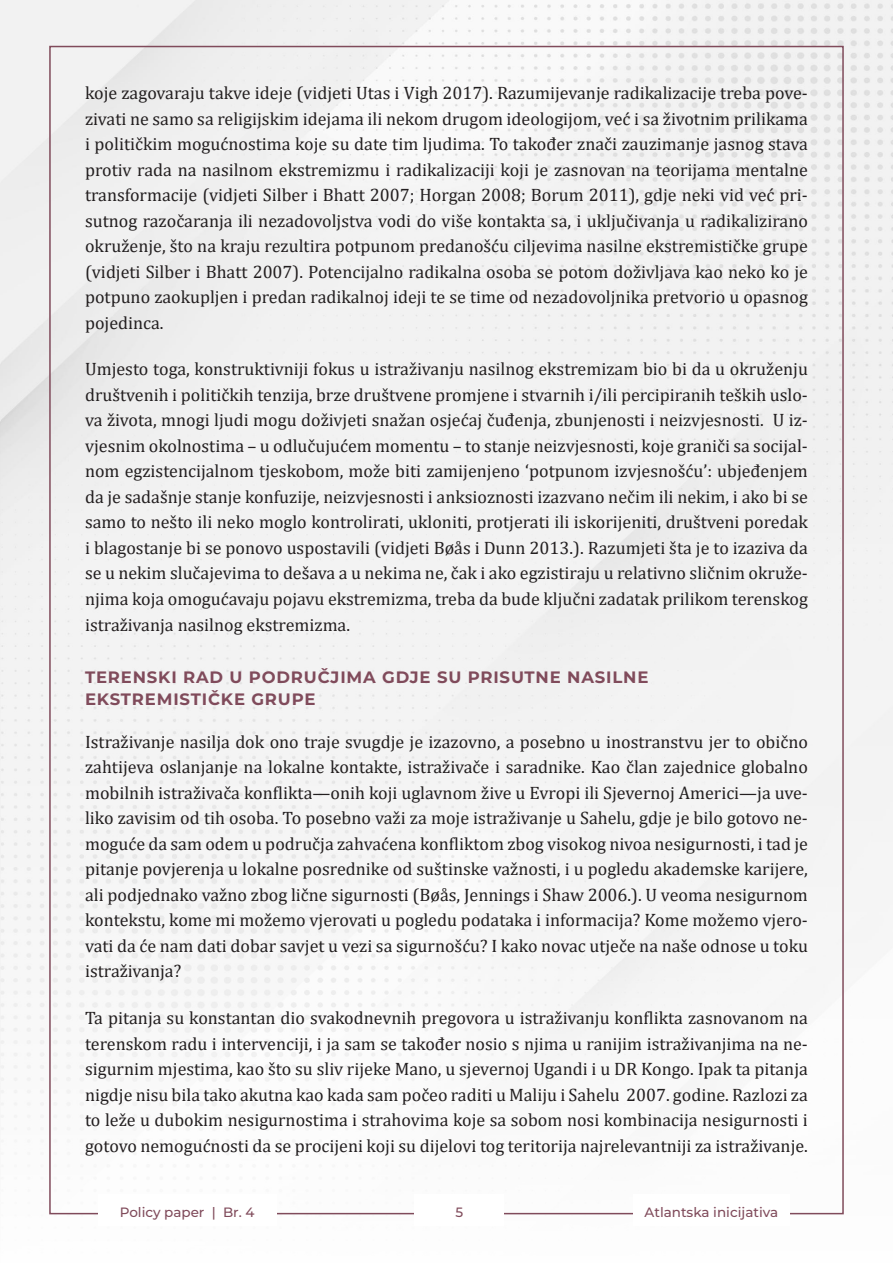
<style>
.page{position:relative;width:893px;height:1263px;background:#fff}
.page>*{position:absolute;margin:0;border:0;box-sizing:border-box;transform-origin:0 0}
.t1{font:18px/25.5px "Cambria";color:#231f20;text-align:justify}
.t2{font:700 16.5px/22.5px "Montserrat";letter-spacing:.05em;color:#804b5b}
.t3{font:500 13.5px "Montserrat";color:#804b5b}
</style>
<div class="page">
<img style="left:0;top:0;width:893px;height:1215px">
<div style="left:98px;top:1195px;width:178px;height:31px;background:#fff"></div>
<div style="left:633px;top:1195px;width:156px;height:31px;background:#fff"></div>
<div style="left:415px;top:1195px;width:89px;height:31px;background:#fff"></div>
<p class="t1" style="left:85px;top:80px;width:724px">koje zagovaraju takve ideje (vidjeti Utas i Vigh 2017). Razumijevanje radikalizacije treba pove&shy;zivati ne samo sa religijskim idejama ili nekom drugom ideologijom, već i sa životnim prilikama i političkim mogućnostima koje su date tim ljudima. To također znači zauzimanje jasnog stava protiv rada na nasilnom ekstremizmu i radikalizaciji koji je zasnovan na teorijama mentalne transformacije (vidjeti Silber i Bhatt 2007; Horgan 2008; Borum 2011), gdje neki vid već pri&shy;sutnog razočaranja ili nezadovoljstva vodi do više kontakta sa, i uključivanja u radikalizirano okruženje, što na kraju rezultira potpunom predanošću ciljevima nasilne ekstremističke grupe (vidjeti Silber i Bhatt 2007). Potencijalno radikalna osoba se potom doživljava kao neko ko je potpuno zaokupljen i predan radikalnoj ideji te se time od nezadovoljnika pretvorio u opasnog pojedinca.</p>
<p class="t1" style="left:85px;top:356px;width:724px">Umjesto toga, konstruktivniji fokus u istraživanju nasilnog ekstremizam bio bi da u okruženju društvenih i političkih tenzija, brze društvene promjene i stvarnih i/ili percipiranih teških uslo&shy;va života, mnogi ljudi mogu doživjeti snažan osjećaj čuđenja, zbunjenosti i neizvjesnosti. U iz&shy;vjesnim okolnostima – u odlučujućem momentu – to stanje neizvjesnosti, koje graniči sa socijal&shy;nom egzistencijalnom tjeskobom, može biti zamijenjeno ‘potpunom izvjesnošću’: ubjeđenjem da je sadašnje stanje konfuzije, neizvjesnosti i anksioznosti izazvano nečim ili nekim, i ako bi se samo to nešto ili neko moglo kontrolirati, ukloniti, protjerati ili iskorijeniti, društveni poredak i blagostanje bi se ponovo uspostavili (vidjeti Bøås i Dunn 2013.). Razumjeti šta je to izaziva da se u nekim slučajevima to dešava a u nekima ne, čak i ako egzistiraju u relativno sličnim okruže&shy;njima koja omogućavaju pojavu ekstremizma, treba da bude ključni zadatak prilikom terenskog istraživanja nasilnog ekstremizma.</p>
<p class="t2" style="left:85px;top:665px;width:565px">TERENSKI RAD U PODRUČJIMA GDJE SU PRISUTNE NASILNE<br>EKSTREMISTIČKE GRUPE</p>
<p class="t1" style="left:85px;top:729px;width:724px">Istraživanje nasilja dok ono traje svugdje je izazovno, a posebno u inostranstvu jer to obično zahtijeva oslanjanje na lokalne kontakte, istraživače i saradnike. Kao član zajednice globalno mobilnih istraživača konflikta—onih koji uglavnom žive u Evropi ili Sjevernoj Americi—ja uve&shy;liko zavisim od tih osoba. To posebno važi za moje istraživanje u Sahelu, gdje je bilo gotovo ne&shy;moguće da sam odem u područja zahvaćena konfliktom zbog visokog nivoa nesigurnosti, i tad je pitanje povjerenja u lokalne posrednike od suštinske važnosti, i u pogledu akademske karijere, ali podjednako važno zbog lične sigurnosti (Bøås, Jennings i Shaw 2006.). U veoma nesigurnom kontekstu, kome mi možemo vjerovati u pogledu podataka i informacija? Kome možemo vjero&shy;vati da će nam dati dobar savjet u vezi sa sigurnošću? I kako novac utječe na naše odnose u toku istraživanja?</p>
<p class="t1" style="left:85px;top:1005px;width:724px">Ta pitanja su konstantan dio svakodnevnih pregovora u istraživanju konflikta zasnovanom na terenskom radu i intervenciji, i ja sam se također nosio s njima u ranijim istraživanjima na ne&shy;sigurnim mjestima, kao što su sliv rijeke Mano, u sjevernoj Ugandi i u DR Kongo. Ipak ta pitanja nigdje nisu bila tako akutna kao kada sam počeo raditi u Maliju i Sahelu 2007. godine. Razlozi za to leže u dubokim nesigurnostima i strahovima koje sa sobom nosi kombinacija nesigurnosti i gotovo nemogućnosti da se procijeni koji su dijelovi tog teritorija najrelevantniji za istraživanje.</p>
<p class="t3" style="left:120px;top:1202px;width:136px">Policy paper | Br. 4</p>
<p class="t3" style="left:455px;top:1202px;width:9px">5</p>
<p class="t3" style="left:645px;top:1202px;width:135px">Atlantska inicijativa</p>
</div>
